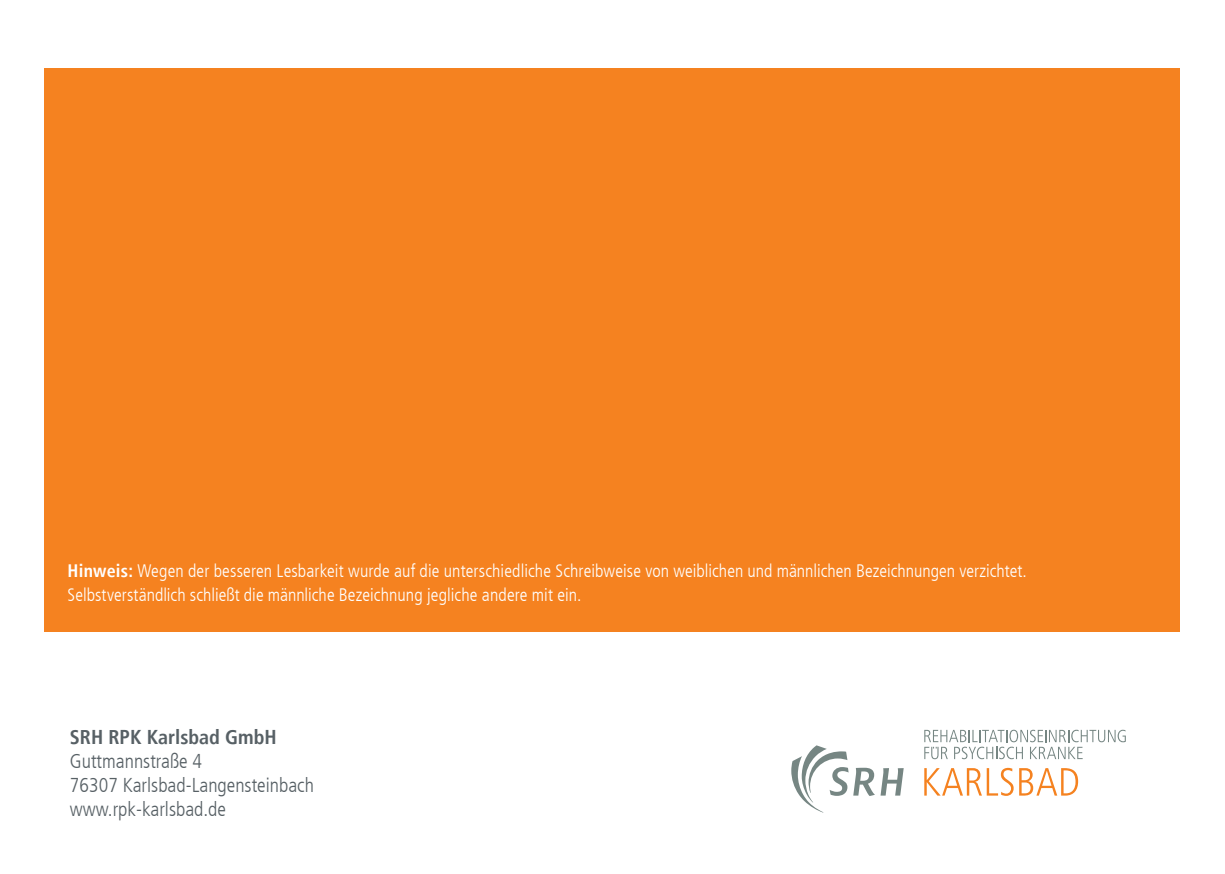
<style>
.page{position:relative;width:1225px;height:874px;background:#fff}
.page>*{position:absolute;margin:0;border:0;box-sizing:border-box;transform-origin:0 0}
.t1{font:300 condensed 20px "Frutiger LT";color:#576065}
.t2{font:700 condensed 20px "Frutiger LT";color:#576065}
._02_SRH_S_PB_Content{font:300 condensed 18px/24px "Frutiger LT";letter-spacing:.005em;color:#fff}
.s1{font-weight:700}
</style>
<div class="page">
<div style="left:44px;top:68px;width:1135px;height:563px;background:#f58220"></div>
<svg style="left:791px;top:745px;width:112px;height:67px"></svg>
<svg style="left:924px;top:767px;width:89px;height:28px"></svg>
<svg style="left:1019px;top:768px;width:59px;height:27px"></svg>
<svg style="left:924px;top:729px;width:201px;height:29px"></svg>
<p class="_02_SRH_S_PB_Content" style="left:68px;top:558px;width:960px"><span class="s1">Hinweis:</span> Wegen der besseren Lesbarkeit wurde auf die unterschiedliche Schreibweise von weiblichen und männlichen Bezeichnungen verzichtet.<br>Selbstverständlich schließt die männliche Bezeichnung jegliche andere mit ein.</p>
<p class="t2" style="left:70px;top:724px;width:208px">SRH RPK Karlsbad GmbH</p>
<p class="t1" style="left:70px;top:749px;width:134px">Guttmannstraße 4</p>
<p class="t1" style="left:70px;top:773px;width:245px">76307 Karlsbad-Langensteinbach</p>
<p class="t1" style="left:70px;top:797px;width:158px">www.rpk-karlsbad.de</p>
</div>
